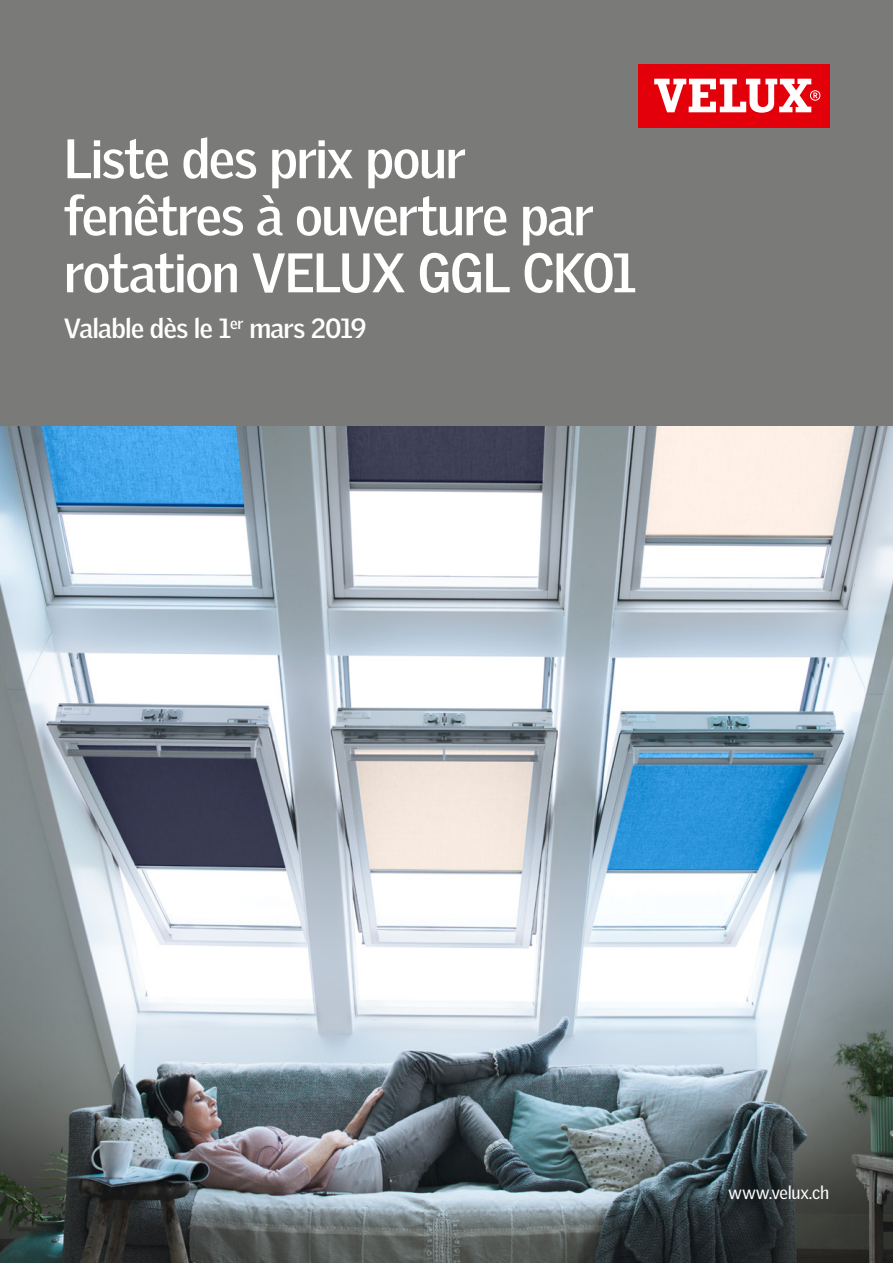
<style>
.page{position:relative;width:893px;height:1263px;background:#fff}
.page>*{position:absolute;margin:0;border:0;box-sizing:border-box;transform-origin:0 0}
.t1{font:700 54px/57px "Velux Gothic";letter-spacing:-.03em;color:#fff}
.t2{font:700 27px "Velux Gothic";letter-spacing:-.025em;color:#fff}
.t3{font:18px "Velux Gothic";letter-spacing:-.015em;color:#fff}
</style>
<div class="page">
<img style="left:0;top:425px;width:893px;height:838px">
<div style="left:0;top:0;width:893px;height:425px;background:#7a7a78"></div>
<div style="left:638px;top:64px;width:191px;height:64px;background:#e3000b"></div>
<svg style="left:654px;top:79px;width:166px;height:34px"></svg>
<p class="t1" style="left:64px;top:130px;width:574px">Liste des prix pour fenêtres à ouverture par rotation VELUX GGL CK01</p>
<p class="t2" style="left:64px;top:311px;width:304px">Valable dès le 1<sup>er</sup> mars 2019</p>
<p class="t3" style="left:728px;top:1182px;width:103px">www.velux.ch</p>
</div>
